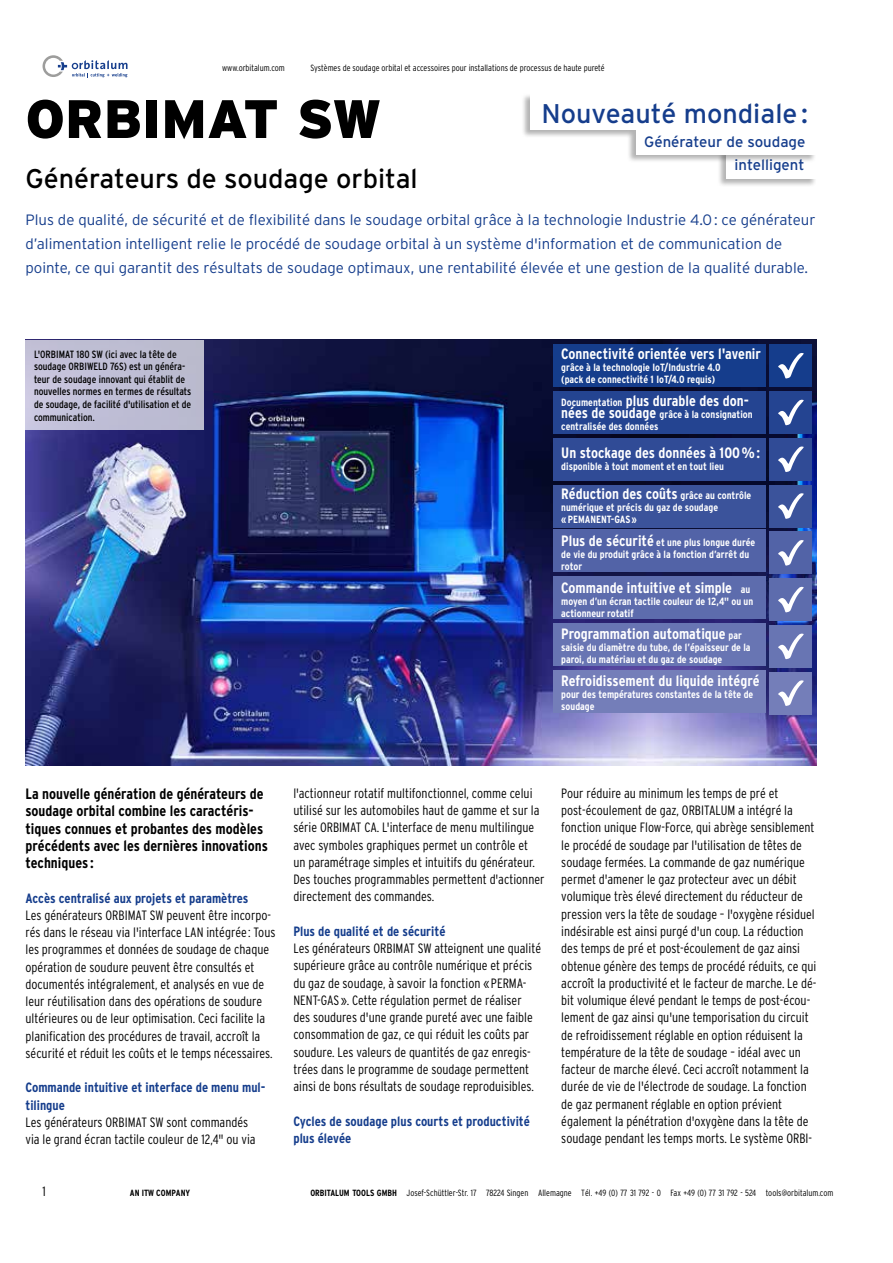
<style>
.page{position:relative;width:893px;height:1263px;background:#fff}
.page>*{position:absolute;margin:0;border:0;box-sizing:border-box;transform-origin:0 0}
.t1{font:900 54px "Interstate";color:#000}
.t2{font:27px "Interstate";color:#000}
.t3{font:27px "Interstate";color:#153d8c}
.t4{font:300 15px/24px "Interstate";color:#153d8c}
.t5{font:700 condensed 15px "Interstate";color:#fff}
.t6{font:700 condensed 15px/17.2px "Interstate";color:#000}
.t7{font:15px "Interstate";color:#153d8c}
.t8{font:300 condensed 13.5px/17.2px "Interstate";color:#000}
.t9{font:700 condensed 13.5px/17.2px "Interstate";color:#153d8c}
.t10{font:700 condensed 10.5px/12px "Interstate";color:#fff}
.t11{font:condensed 10.5px/12.6px "Interstate";color:#000}
.t12{font:300 condensed 9px "Interstate";color:#000}
.t13{font:700 condensed 9px "Interstate";color:#000}
.s1{font-size:10.5px}
.s2{font-size:15px}
.s3{font-weight:700}
</style>
<div class="page">
<svg style="left:43px;top:55px;width:85px;height:22px"></svg>
<img style="left:26px;top:340px;width:790px;height:425px">
<div style="left:26px;top:340px;width:178px;height:89px;background:#bebed5"></div>
<div style="left:553px;top:344px;width:212px;height:43px;background:#153d8c"></div>
<div style="left:553px;top:391px;width:212px;height:43px;background:#244491"></div>
<div style="left:553px;top:438px;width:212px;height:42px;background:#304b96"></div>
<div style="left:553px;top:485px;width:212px;height:42px;background:#3b539b"></div>
<div style="left:553px;top:529px;width:212px;height:43px;background:#5263a7"></div>
<div style="left:553px;top:576px;width:212px;height:43px;background:#5d6cad"></div>
<div style="left:553px;top:623px;width:212px;height:42px;background:#6875b3"></div>
<div style="left:770px;top:344px;width:42px;height:43px;background:#153d8c"></div>
<svg style="left:778px;top:353px;width:26px;height:26px"></svg>
<div style="left:770px;top:391px;width:42px;height:43px;background:#244491"></div>
<svg style="left:778px;top:399px;width:26px;height:26px"></svg>
<div style="left:770px;top:438px;width:42px;height:42px;background:#304b96"></div>
<svg style="left:778px;top:446px;width:26px;height:26px"></svg>
<div style="left:770px;top:485px;width:42px;height:42px;background:#3b539b"></div>
<svg style="left:778px;top:493px;width:26px;height:26px"></svg>
<div style="left:770px;top:531px;width:42px;height:43px;background:#5263a7"></div>
<svg style="left:778px;top:540px;width:26px;height:26px"></svg>
<div style="left:770px;top:578px;width:42px;height:43px;background:#5d6cad"></div>
<svg style="left:778px;top:586px;width:26px;height:27px"></svg>
<div style="left:770px;top:625px;width:42px;height:43px;background:#6875b3"></div>
<svg style="left:778px;top:633px;width:26px;height:26px"></svg>
<div style="left:553px;top:670px;width:212px;height:42px;background:#747eb9"></div>
<div style="left:770px;top:672px;width:42px;height:42px;background:#747eb9"></div>
<svg style="left:778px;top:680px;width:26px;height:26px"></svg>
<div style="left:717px;top:149px;width:100px;height:38px;background:#000;opacity:.3"></div>
<div style="left:726px;top:150px;width:90px;height:29px;background:#fff"></div>
<div style="left:521px;top:93px;width:296px;height:70px;background:#000;opacity:.3"></div>
<div style="left:530px;top:94px;width:286px;height:36px;background:#fff"></div>
<div style="left:636px;top:127px;width:180px;height:27px;background:#fff"></div>
<p class="t12" style="left:222px;top:63px;width:64px">www.orbitalum.com</p>
<p class="t12" style="left:310px;top:63px;width:296px">Systèmes de soudage orbital et accessoires pour installations de processus de haute pureté</p>
<h1 class="t1" style="left:26px;top:88px;width:358px">ORBIMAT SW</h1>
<h2 class="t3" style="left:541px;top:98px;width:268px">Nouveauté mondiale :</h2>
<p class="t7" style="left:644px;top:133px;width:163px">Générateur de soudage</p>
<h2 class="t2" style="left:26px;top:163px;width:394px">Générateurs de soudage orbital</h2>
<p class="t7" style="left:735px;top:157px;width:71px">intelligent</p>
<p class="t4" style="left:26px;top:208px;width:791px">Plus de qualité, de sécurité et de flexibilité dans le soudage orbital grâce à la technologie Industrie 4.0 : ce générateur d’alimentation intelligent relie le procédé de soudage orbital à un système d'information et de communication de pointe, ce qui garantit des résultats de soudage optimaux, une rentabilité élevée et une gestion de la qualité durable.</p>
<p class="t11" style="left:34px;top:348px;width:159px">L'ORBIMAT 180 SW (ici avec la tête de soudage ORBIWELD 76S) est un généra&shy;teur de soudage innovant qui établit de nouvelles normes en termes de résultats de soudage, de facilité d'utilisation et de communication.</p>
<p class="t5" style="left:561px;top:345px;width:201px">Connectivité orientée vers l'avenir</p>
<p class="t10" style="left:561px;top:361px;width:161px">grâce à la technologie IoT/Industrie 4.0 (pack de connectivité 1 IoT/4.0 requis)</p>
<p class="t5" style="left:561px;top:392px;width:189px"><span class="s1">Documentation</span> plus durable des don-</p>
<p class="t10" style="left:561px;top:408px;width:193px"><span class="s2">nées de soudage</span> grâce à la consignation centralisée des données</p>
<p class="t5" style="left:561px;top:445px;width:200px">Un stockage des données à 100 % :</p>
<p class="t10" style="left:561px;top:461px;width:164px">disponible à tout moment et en tout lieu</p>
<p class="t5" style="left:561px;top:485px;width:192px">Réduction des coûts <span class="s1">grâce au contrôle</span></p>
<p class="t10" style="left:561px;top:501px;width:158px">numérique et précis du gaz de soudage « PEMANENT-GAS »</p>
<p class="t10" style="left:561px;top:536px;width:196px"><span class="s2">Plus de sécurité</span> et une plus longue durée de vie du produit grâce à la fonction d’arrêt du rotor</p>
<p class="t5" style="left:561px;top:579px;width:190px">Commande intuitive et simple <span class="s1">au</span></p>
<p class="t10" style="left:561px;top:595px;width:194px">moyen d’un écran tactile couleur de 12,4" ou un actionneur rotatif</p>
<p class="t5" style="left:561px;top:626px;width:182px">Programmation automatique <span class="s1">par</span></p>
<p class="t10" style="left:561px;top:642px;width:191px">saisie du diamètre du tube, de l’épaisseur de la paroi, du matériau et du gaz de soudage</p>
<p class="t5" style="left:561px;top:673px;width:200px">Refroidissement du liquide intégré</p>
<p class="t10" style="left:561px;top:688px;width:194px">pour des températures constantes de la tête de soudage</p>
<p class="t6" style="left:26px;top:785px;width:244px">La nouvelle génération de générateurs de soudage orbital combine les caractéris&shy;tiques connues et probantes des modèles précédents avec les dernières innovations techniques :</p>
<p class="t9" style="left:26px;top:889px;width:225px">Accès centralisé aux projets et paramètres</p>
<p class="t8" style="left:26px;top:906px;width:251px">Les générateurs ORBIMAT SW peuvent être incorpo&shy;rés dans le réseau via l'interface LAN intégrée : Tous les programmes et données de soudage de chaque opération de soudure peuvent être consultés et documentés intégralement, et analysés en vue de leur réutilisation dans des opérations de soudure ultérieures ou de leur optimisation. Ceci facilite la planification des procédures de travail, accroît la sécurité et réduit les coûts et le temps nécessaires.</p>
<p class="t9" style="left:26px;top:1079px;width:241px">Commande intuitive et interface de menu mul&shy;tilingue</p>
<p class="t8" style="left:26px;top:1113px;width:232px">Les générateurs ORBIMAT SW sont commandés via le grand écran tactile couleur de 12,4" ou via</p>
<p class="t8" style="left:293px;top:784px;width:253px">l'actionneur rotatif multifonctionnel, comme celui utilisé sur les automobiles haut de gamme et sur la série ORBIMAT CA. L'interface de menu multilingue avec symboles graphiques permet un contrôle et<br>un paramétrage simples et intuitifs du générateur.<br>Des touches programmables permettent d'actionner directement des commandes.</p>
<p class="t9" style="left:293px;top:922px;width:154px">Plus de qualité et de sécurité</p>
<p class="t8" style="left:293px;top:940px;width:249px">Les générateurs ORBIMAT SW atteignent une qualité supérieure grâce au contrôle numérique et précis du gaz de soudage, à savoir la fonction « PERMA-NENT-GAS ». Cette régulation permet de réaliser des soudures d'une grande pureté avec une faible consommation de gaz, ce qui réduit les coûts par soudure. Les valeurs de quantités de gaz enregis&shy;trées dans le programme de soudage permettent ainsi de bons résultats de soudage reproduisibles.</p>
<p class="t9" style="left:293px;top:1112px;width:238px">Cycles de soudage plus courts et productivité plus élevée</p>
<p class="t8" style="left:561px;top:784px;width:257px">Pour réduire au minimum les temps de pré et post-écoulement de gaz, ORBITALUM a intégré la fonction unique Flow-Force, qui abrège sensiblement le procédé de soudage par l'utilisation de têtes de soudage fermées. La commande de gaz numérique permet d'amener le gaz protecteur avec un débit volumique très élevé directement du réducteur de pression vers la tête de soudage – l'oxygène résiduel indésirable est ainsi purgé d'un coup. La réduction des temps de pré et post-écoulement de gaz ainsi obtenue génère des temps de procédé réduits, ce qui accroît la productivité et le facteur de marche. Le dé&shy;bit volumique élevé pendant le temps de post-écou&shy;lement de gaz ainsi qu'une temporisation du circuit de refroidissement réglable en option réduisent la température de la tête de soudage – idéal avec un facteur de marche élevé. Ceci accroît notamment la durée de vie de l'électrode de soudage. La fonction de gaz permanent réglable en option prévient également la pénétration d'oxygène dans la tête de soudage pendant les temps morts. Le système ORBI-</p>
<p class="t8" style="left:43px;top:1183px;width:5px">1</p>
<p class="t13" style="left:130px;top:1188px;width:62px">AN ITW COMPANY</p>
<p class="t12" style="left:310px;top:1188px;width:525px"><span class="s3">ORBITALUM TOOLS GMBH</span> Josef-Schüttler-Str. 17 78224 Singen Allemagne Tél. +49 (0) 77 31 792 - 0 Fax +49 (0) 77 31 792 - 524 tools@orbitalum.com</p>
</div>
